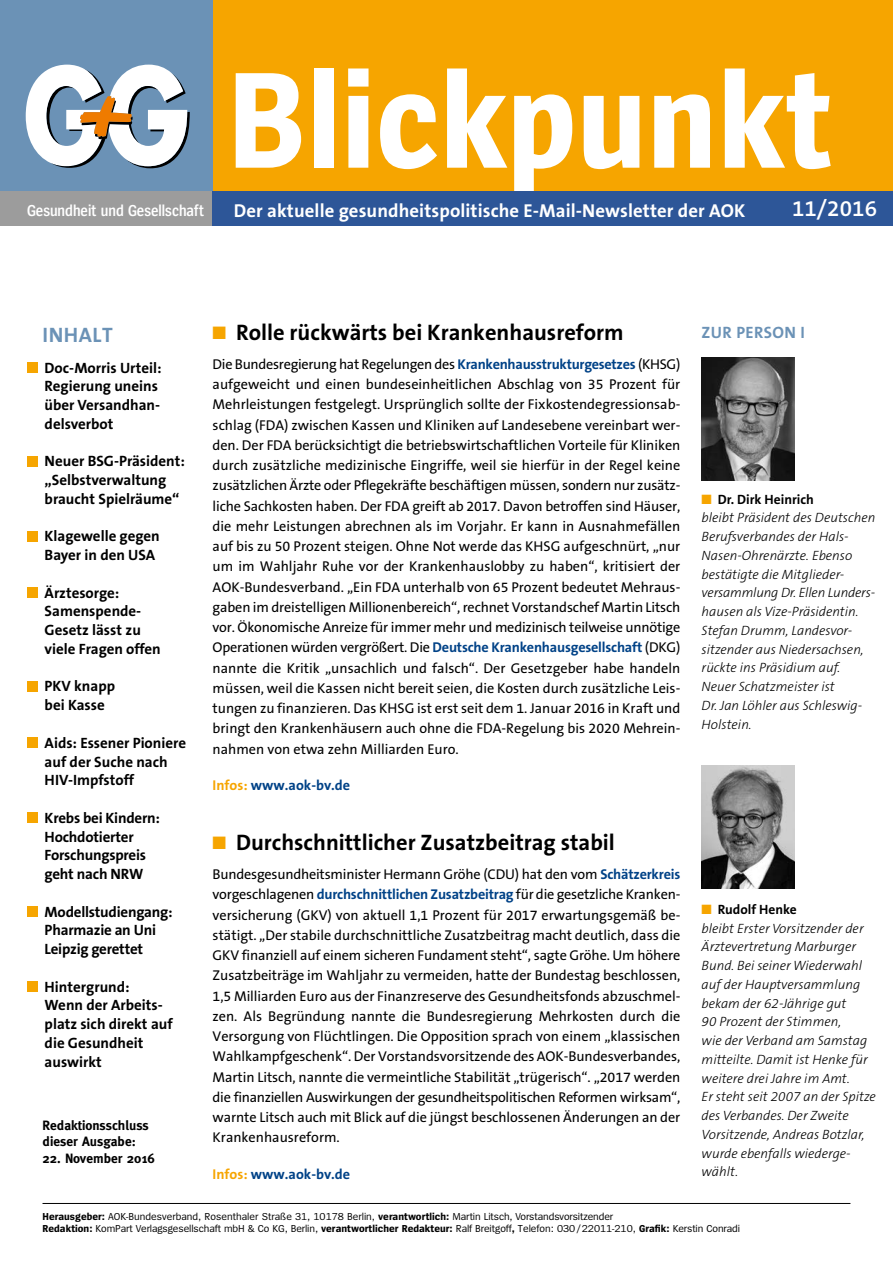
<style>
.page{position:relative;width:893px;height:1263px;background:#fff}
.page>*{position:absolute;margin:0;border:0;box-sizing:border-box;transform-origin:0 0}
.t1{font:700 142.5px "Spiegel Cd";color:#fff}
.t2{font:700 22.5px "The Sans B7";color:#000}
.t3{font:600 22.5px "The Sans B6";letter-spacing:.005em;color:#fff}
.t4{font:700 21px "The Sans B7";color:#6b92b6}
.t5{font:700 18.75px "The Sans B7";letter-spacing:.005em;color:#fff}
.t6{font:600 16.5px "Spiegel Cd";color:#fff}
.t7{font:700 16.5px "The Sans B7";color:#6b92b6}
.t8{font:700 15px/18.8px "The Sans B7";color:#000}
.t9{font:14.25px/20.2px "The Sans B5 Plain";color:#000;text-align:justify}
.t10{font:700 14.25px "The Sans B7";color:#004287}
.t11{font:italic 300 13.5px/18.8px "The Sans B3";color:#000}
.t12{font:700 13.5px/16.5px "Meta";color:#000}
.t13{font:700 13.5px "The Sans B7";color:#000}
.t14{font:10.5px/12px "Spiegel";letter-spacing:-.01em;color:#000}
.s1{color:#f6a500}
.s2{font-family:"The Sans B7";font-weight:700;color:#004287}
.s3{font-weight:700}
</style>
<div class="page">
<hr style="left:43px;top:1203px;width:807px;height:1px;background:#000">
<div style="left:213px;top:0;width:680px;height:191px;background:#f6a500"></div>
<div style="left:0;top:0;width:213px;height:202px;background:#6b92b6"></div>
<div style="left:0;top:191px;width:213px;height:34px;background:#9c9c9c"></div>
<div style="left:213px;top:191px;width:680px;height:34px;background:#2d5698"></div>
<svg style="left:26px;top:65px;width:164px;height:103px"></svg>
<div style="left:27px;top:362px;width:11px;height:11px;background:#f6a500"></div>
<div style="left:27px;top:456px;width:11px;height:10px;background:#f6a500"></div>
<div style="left:27px;top:531px;width:11px;height:10px;background:#f6a500"></div>
<div style="left:27px;top:587px;width:11px;height:11px;background:#f6a500"></div>
<div style="left:27px;top:681px;width:11px;height:10px;background:#f6a500"></div>
<div style="left:27px;top:737px;width:11px;height:11px;background:#f6a500"></div>
<div style="left:27px;top:812px;width:11px;height:11px;background:#f6a500"></div>
<div style="left:27px;top:906px;width:11px;height:10px;background:#f6a500"></div>
<div style="left:27px;top:981px;width:11px;height:10px;background:#f6a500"></div>
<img style="left:702px;top:766px;width:93px;height:122px">
<img style="left:702px;top:357px;width:93px;height:123px">
<h1 class="t1" style="left:227px;top:49px;width:605px">Blickpunkt</h1>
<p class="t6" style="left:27px;top:202px;width:179px">Gesundheit und Gesellschaft</p>
<h3 class="t5" style="left:234px;top:201px;width:513px">Der aktuelle gesundheitspolitische E-Mail-Newsletter der AOK</h3>
<h2 class="t3" style="left:792px;top:197px;width:87px">11/2016</h2>
<h3 class="t4" style="left:43px;top:324px;width:72px">Inhalt</h3>
<p class="t8" style="left:45px;top:359px;width:118px">Doc-Morris U rteil:<br>Regierung uneins über Versandhan&shy;delsverbot</p>
<p class="t8" style="left:45px;top:452px;width:142px">Neuer BSG-Präsident: „Selbstverwaltung braucht Spielräume“</p>
<p class="t8" style="left:45px;top:527px;width:117px">Klagewelle gegen<br>Bayer in den USA</p>
<p class="t8" style="left:45px;top:584px;width:118px">Ärztesorge:<br>Samenspende-<br>Gesetz lässt zu viele Fragen offen</p>
<p class="t8" style="left:45px;top:677px;width:72px">PKV knapp bei Kasse</p>
<p class="t8" style="left:45px;top:734px;width:143px">Aids: Essener Pioniere auf der Suche nach<br>HIV-Impfstoff</p>
<p class="t8" style="left:45px;top:809px;width:117px">Krebs bei Kindern:<br>Hochdotierter<br>Forschungspreis geht nach N RW</p>
<p class="t8" style="left:45px;top:902px;width:129px">Modellstudiengang:<br>Pharmazie an Uni<br>Leipzig gerettet</p>
<p class="t8" style="left:45px;top:977px;width:130px">Hintergrund:<br>Wenn der Arbeits&shy;platz sich direkt auf die Gesundheit auswirkt</p>
<p class="t12" style="left:43px;top:1117px;width:108px">Redaktionsschluss dieser Ausgabe:</p>
<p class="t12" style="left:43px;top:1150px;width:114px">22. November 2016</p>
<h2 class="t2" style="left:213px;top:321px;width:413px"><span class="s1">■</span> Rolle rückwärts bei Krankenhausreform</h2>
<p class="t9" style="left:213px;top:354px;width:469px">Die Bundesregierung hat Regelungen des <span class="s2">Krankenhausstrukturgesetzes</span> (KHSG) aufgeweicht und einen bundeseinheitlichen Abschlag von 35 Prozent für Mehrleistungen festgelegt. Ursprünglich sollte der Fixkostendegressionsab&shy;schlag (FDA) zwischen Kassen und Kliniken auf Landesebene vereinbart wer&shy;den. Der FDA berücksichtigt die betriebswirtschaftlichen Vorteile für Kliniken durch zusätzliche medizinische Eingriffe, weil sie hierfür in der Regel keine zusätzlichen Ärzte oder Pflegekräfte beschäftigen müssen, sondern nur zusätz&shy;liche Sachkosten haben. Der FDA greift ab 2017. Davon betroffen sind Häuser, die mehr Leistungen abrechnen als im Vorjahr. Er kann in Ausnahmefällen auf bis zu 50 Prozent steigen. Ohne Not werde das KHSG aufgeschnürt, „nur um im Wahljahr Ruhe vor der Krankenhauslobby zu haben“, kritisiert der AOK-Bundesverband. „Ein FDA unterhalb von 65 Prozent bedeutet Mehraus&shy;gaben im dreistelligen Millionenbereich“, rechnet Vorstandschef Martin Litsch vor. Ökonomische Anreize für immer mehr und medizinisch teilweise unnötige Operationen würden vergrößert. Die <span class="s2">Deutsche Krankenhausgesellschaft</span> (DKG) nannte die Kritik „unsachlich und falsch“. Der Gesetzgeber habe handeln müssen, weil die Kassen nicht bereit seien, die Kosten durch zusätzliche Leis&shy;tungen zu finanzieren. Das KHSG ist erst seit dem 1. Januar 2016 in Kraft und bringt den Krankenhäusern auch ohne die FDA-Regelung bis 2020 Mehrein&shy;nahmen von etwa zehn Milliarden Euro.</p>
<p class="t10" style="left:213px;top:778px;width:139px"><span class="s1">Infos:</span> www.aok-bv.de</p>
<h2 class="t2" style="left:213px;top:831px;width:404px"><span class="s1">■</span> Durchschnittlicher Zusatzbeitrag stabil</h2>
<p class="t9" style="left:213px;top:865px;width:469px">Bundesgesundheitsminister Hermann Gröhe (CDU) hat den vom <span class="s2">Schätzerkreis </span>vorgeschlagenen <span class="s2">durchschnittlichen Zusatzbeitrag</span> für die gesetzliche Kranken&shy;versicherung (GKV) von aktuell 1,1 Prozent für 2017 erwartungsgemäß be&shy;stätigt. „Der stabile durchschnittliche Zusatzbeitrag macht deutlich, dass die GKV finanziell auf einem sicheren Fundament steht“, sagte Gröhe. Um höhere Zusatzbeiträge im Wahljahr zu vermeiden, hatte der Bundestag beschlossen, 1,5 Milliarden Euro aus der Finanzreserve des Gesundheitsfonds abzuschmel&shy;zen. Als Begründung nannte die Bundesregierung Mehrkosten durch die Versorgung von Flüchtlingen. Die Opposition sprach von einem „klassischen Wahlkampfgeschenk“. Der Vorstandsvorsitzende des AOK-Bundesverbandes, Martin Litsch, nannte die vermeintliche Stabilität „trügerisch“. „2017 werden die finanziellen Auswirkungen der gesundheitspolitischen Reformen wirksam“, warnte Litsch auch mit Blick auf die jüngst beschlossenen Änderungen an der Krankenhausreform.</p>
<p class="t10" style="left:213px;top:1167px;width:139px"><span class="s1">Infos:</span> www.aok-bv.de</p>
<p class="t7" style="left:702px;top:324px;width:105px">Zur Person I</p>
<p class="t13" style="left:702px;top:492px;width:114px"><span class="s1">■</span> Dr. Dirk Heinrich</p>
<p class="t11" style="left:702px;top:509px;width:175px">bleibt Präsident des Deutschen<br>Berufsverbandes der Hals-<br>Nasen-Ohrenärzte. Ebenso bestätigte die Mitglieder&shy;versammlung Dr. Ellen Lunders&shy;hausen als Vize-Präsidentin.<br>Stefan Drumm, Landesvor&shy;sitzender aus Niedersachsen, rückte ins Präsidium auf.<br>Neuer Schatzmeister ist<br>Dr. Jan Löhler aus Schleswig-<br>Holstein.</p>
<p class="t13" style="left:702px;top:902px;width:97px"><span class="s1">■</span> Rudolf Henke</p>
<p class="t11" style="left:702px;top:919px;width:176px">bleibt Erster Vorsitzender der<br>Ärztevertretung Marburger<br>Bund. Bei seiner Wiederwahl auf der Hauptversammlung bekam der 62-Jährige gut<br>90 Prozent der Stimmen,<br>wie der Verband am Samstag mitteilte. Damit ist Henke für weitere drei Jahre im Amt.<br>Er steht seit 2007 an der Spitze des Verbandes. Der Zweite<br>Vorsitzende, Andreas Botzlar, wurde ebenfalls wiederge&shy;wählt.</p>
<p class="t14" style="left:43px;top:1211px;width:699px"><span class="s3">Herausgeber:</span> AOK-Bundesverband, Rosenthaler Straße 31, 10178 Berlin, <span class="s3">verantwortlich:</span> Martin Litsch, Vorstandsvorsitzender<br><span class="s3">Redaktion:</span> KomPart Verlagsgesellschaft mbH &amp; Co KG, Berlin, <span class="s3">verantwortlicher Redakteur:</span> Ralf Breitgoff<span class="s3">,</span> Telefon: 030/22011-210, <span class="s3">Grafik:</span> Kerstin Conradi</p>
</div>
